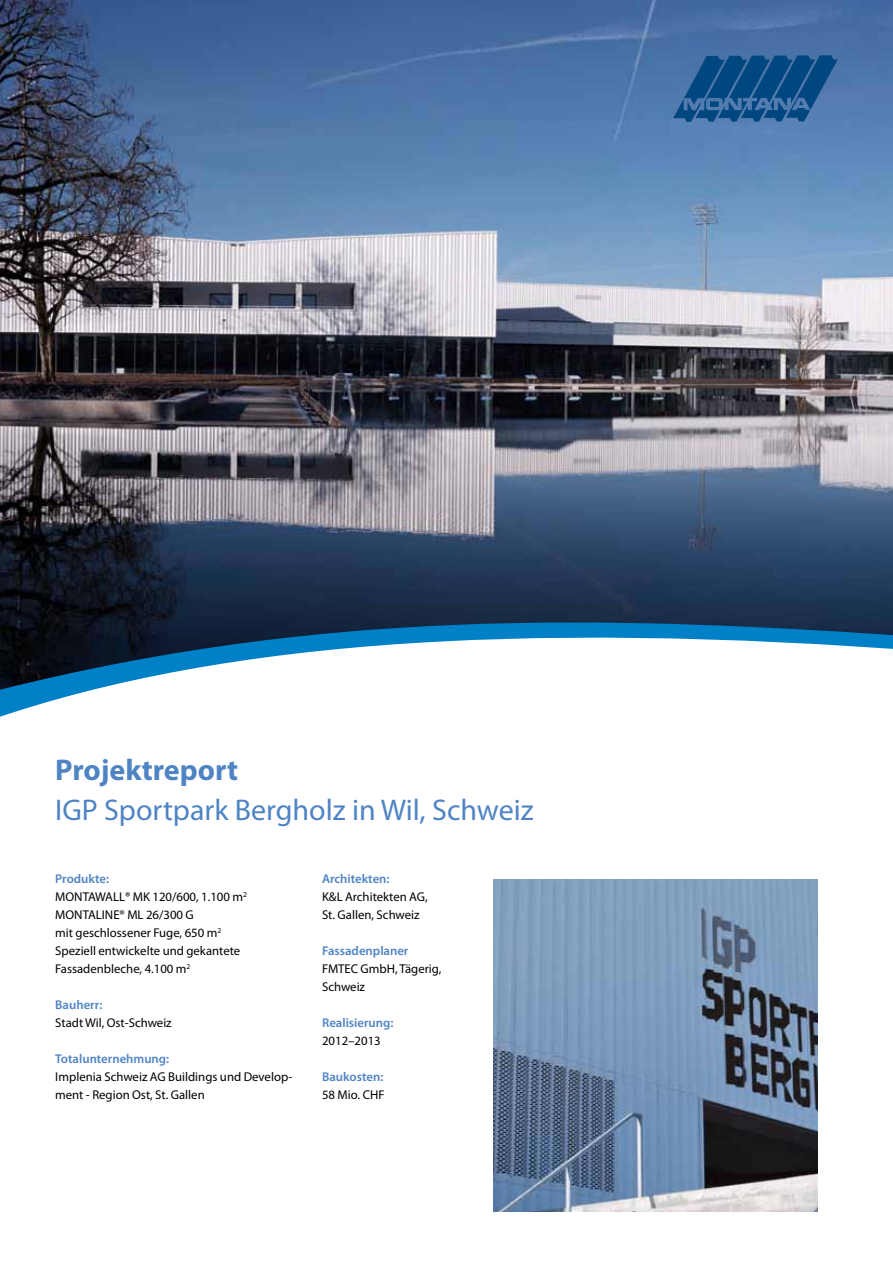
<style>
.page{position:relative;width:893px;height:1263px;background:#fff}
.page>*{position:absolute;margin:0;border:0;box-sizing:border-box;transform-origin:0 0}
.t1{font:30px "Myriad Pro";color:#4f84c4}
.t2{font:700 30px "Myriad Pro";color:#4f84c4}
.t3{font:12.75px/18px "Myriad Pro";color:#000}
.t4{font:600 12.75px "Myriad Pro";color:#4f84c4}
.s1{font-weight:600;color:#4f84c4}
</style>
<div class="page">
<img style="left:0;top:0;width:893px;height:622px">
<svg style="left:673px;top:55px;width:165px;height:67px;background:#205a91"></svg>
<svg style="left:0;top:622px;width:893px;height:95px"></svg>
<img style="left:493px;top:879px;width:325px;height:332px">
<h1 class="t2" style="left:55px;top:750px;width:184px">Projektreport</h1>
<h1 class="t1" style="left:55px;top:792px;width:480px">IGP Sportpark Bergholz in Wil, Schweiz</h1>
<p class="t3" style="left:55px;top:870px;width:193px"><span class="s1">Produkte:<br></span>MONTAWALL® MK 120/600, 1.100 m<sup>2<br></sup>MONTALINE® ML 26/300 G<br>mit geschlossener Fuge, 650 m<sup>2<br></sup>Speziell entwickelte und gekantete<br>Fassadenbleche, 4.100 m<sup>2</sup></p>
<p class="t4" style="left:55px;top:997px;width:49px">Bauherr:</p>
<p class="t3" style="left:55px;top:1014px;width:118px">Stadt Wil, Ost-Schweiz</p>
<p class="t4" style="left:55px;top:1051px;width:115px">Totalunternehmung:</p>
<p class="t3" style="left:55px;top:1068px;width:239px">Implenia Schweiz AG Buildings und Develop&shy;ment - Region Ost, St. Gallen</p>
<p class="t4" style="left:322px;top:871px;width:69px">Architekten:</p>
<p class="t3" style="left:322px;top:888px;width:107px">K&amp;L Architekten AG,<br>St. Gallen, Schweiz</p>
<p class="t4" style="left:322px;top:943px;width:88px">Fassadenplaner</p>
<p class="t3" style="left:322px;top:960px;width:121px">FMTEC GmbH, Tägerig,<br>Schweiz</p>
<p class="t4" style="left:322px;top:1015px;width:73px">Realisierung:</p>
<p class="t3" style="left:322px;top:1032px;width:60px">2012–2013</p>
<p class="t4" style="left:322px;top:1069px;width:63px">Baukosten:</p>
<p class="t3" style="left:322px;top:1086px;width:64px">58 Mio. CHF</p>
</div>
